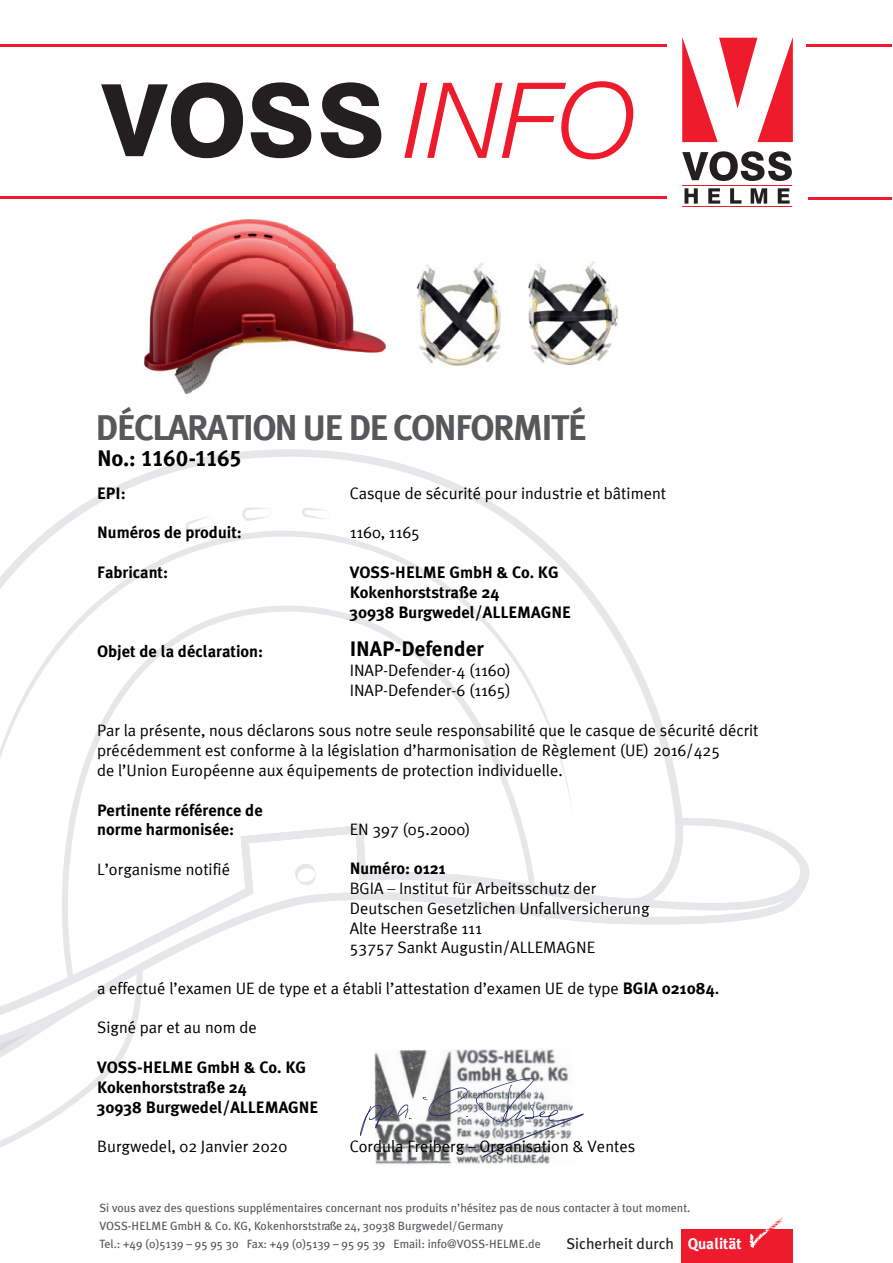
<style>
.page{position:relative;width:893px;height:1263px;background:#fff}
.page>*{position:absolute;margin:0;border:0;box-sizing:border-box;transform-origin:0 0}
.t1{font:italic 300 105.15px "Helvetica Neue LT Com";color:#ee1b2d}
.t2{font:700 36px "Meta Plus";letter-spacing:-.05em;color:#57585a}
.t3{font:22.5px "Meta Bold Turk LF";letter-spacing:-.05em;color:#000}
.t4{font:700 21px "Meta Plus";color:#000}
.t5{font:16.5px/19.8px "Meta Plus Normal";color:#000}
.t6{font:700 16.5px/19.8px "Meta Plus";color:#000}
.t7{font:15.6px "Meta Plus";color:#231f20}
.t8{font:12px/18px "Meta Plus";color:#57585a}
.s1{font-family:"Meta Plus";font-weight:700}
.s2{font-family:"Meta Medium Cyr LF Caps"}
.s3{font-weight:700;color:#fff}
</style>
<div class="page">
<svg style="left:0;top:1056px;width:124px;height:92px"></svg>
<svg style="left:0;top:818px;width:809px;height:238px"></svg>
<svg style="left:0;top:449px;width:683px;height:583px"></svg>
<svg style="left:0;top:528px;width:573px;height:343px"></svg>
<svg style="left:185px;top:516px;width:28px;height:16px"></svg>
<svg style="left:301px;top:507px;width:29px;height:12px"></svg>
<svg style="left:242px;top:507px;width:28px;height:14px"></svg>
<svg style="left:295px;top:864px;width:21px;height:21px"></svg>
<img style="left:374px;top:1048px;width:199px;height:117px">
<svg style="left:360px;top:1105px;width:51px;height:31px"></svg>
<svg style="left:422px;top:1087px;width:45px;height:30px"></svg>
<svg style="left:476px;top:1078px;width:107px;height:80px"></svg>
<div style="left:681px;top:1229px;width:111px;height:34px;background:#ee1b2d"></div>
<svg style="left:749px;top:1217px;width:34px;height:31px"></svg>
<hr style="left:0;top:45px;width:666px;height:2px;background:#ee1b2d">
<hr style="left:806px;top:44px;width:85px;height:3px;background:#ee1b2d">
<hr style="left:0;top:196px;width:666px;height:3px;background:#ee1b2d">
<hr style="left:808px;top:197px;width:83px;height:3px;background:#ee1b2d">
<svg style="left:101px;top:82px;width:280px;height:76px"></svg>
<svg style="left:682px;top:38px;width:110px;height:104px"></svg>
<svg style="left:682px;top:151px;width:109px;height:30px"></svg>
<svg style="left:684px;top:188px;width:105px;height:16px"></svg>
<hr style="left:682px;top:185px;width:109px;height:1px;background:#ee1b2d">
<hr style="left:682px;top:206px;width:109px;height:1px;background:#ee1b2d">
<img style="left:417px;top:262px;width:84px;height:103px">
<img style="left:528px;top:261px;width:89px;height:104px">
<img style="left:145px;top:220px;width:240px;height:173px">
<h1 class="t1" style="left:404px;top:60px;width:233px">INFO</h1>
<h2 class="t2" style="left:96px;top:407px;width:493px">DÉCLARATION UE DE CONFORMITÉ</h2>
<h3 class="t3" style="left:97px;top:445px;width:146px">No.: 1160-1165</h3>
<p class="t6" style="left:97px;top:484px;width:30px">EPI:</p>
<p class="t6" style="left:97px;top:524px;width:146px">Numéros de produit:</p>
<p class="t6" style="left:97px;top:564px;width:72px">Fabricant:</p>
<p class="t6" style="left:97px;top:643px;width:168px">Objet de la déclaration:</p>
<p class="t5" style="left:349px;top:484px;width:318px">Casque de sécurité pour industrie et bâtiment</p>
<p class="t5" style="left:349px;top:524px;width:72px">1160, 1165</p>
<p class="t6" style="left:349px;top:564px;width:223px">VOSS-HELME GmbH &amp; Co. KG<br>Kokenhorststraße 24<br>30938 Burgwedel/ALLEMAGNE</p>
<p class="t4" style="left:349px;top:640px;width:136px">INAP-Defender</p>
<p class="t5" style="left:349px;top:661px;width:163px">INAP-Defender-4 (1160)<br>INAP-Defender-6 (1165)</p>
<p class="t5" style="left:97px;top:722px;width:663px">Par la présente, nous déclarons sous notre seule responsabilité que le casque de sécurité décrit précédemment est conforme à la législation d’harmonisation de Règlement (UE) 2016/425<br>de l’Union Européenne aux équipements de protection individuelle.</p>
<p class="t6" style="left:97px;top:801px;width:167px">Pertinente référence de norme harmonisée:</p>
<p class="t5" style="left:97px;top:860px;width:134px">L’organisme notifié</p>
<p class="t5" style="left:349px;top:820px;width:122px">EN 397 (05.2000)</p>
<p class="t6" style="left:349px;top:860px;width:97px">Numéro: 0121</p>
<p class="t5" style="left:349px;top:879px;width:301px">BGIA – Institut für Arbeitsschutz der Deutschen Gesetzlichen Unfallversicherung Alte Heerstraße 111<br>53757 Sankt Augustin/ALLEMAGNE</p>
<p class="t5" style="left:97px;top:979px;width:623px">a effectué l’examen UE de type et a établi l’attestation d’examen UE de type <span class="s1">BGIA 021084</span><span class="s2">.</span></p>
<p class="t5" style="left:97px;top:1019px;width:161px">Signé par et au nom de</p>
<p class="t6" style="left:97px;top:1059px;width:223px">VOSS-HELME GmbH &amp; Co. KG<br>Kokenhorststraße 24<br>30938 Burgwedel/ALLEMAGNE</p>
<p class="t5" style="left:97px;top:1138px;width:192px">Burgwedel, 02 Janvier 2020</p>
<p class="t5" style="left:349px;top:1138px;width:287px">Cordula Freiberg – Organisation &amp; Ventes</p>
<p class="t8" style="left:99px;top:1199px;width:592px">Si vous avez des questions supplémentaires concernant nos produits n’hésitez pas de nous contacter à tout moment.<br>VOSS-HELME GmbH &amp; Co. KG, Kokenhorststraße 24, 30938 Burgwedel/Germany<br>Tel.: +49 (0)5139 – 95 95 30 Fax: +49 (0)5139 – 95 95 39 Email: info@VOSS-HELME.de</p>
<p class="t7" style="left:566px;top:1236px;width:177px">Sicherheit durch <span class="s3">Qualität</span></p>
</div>
